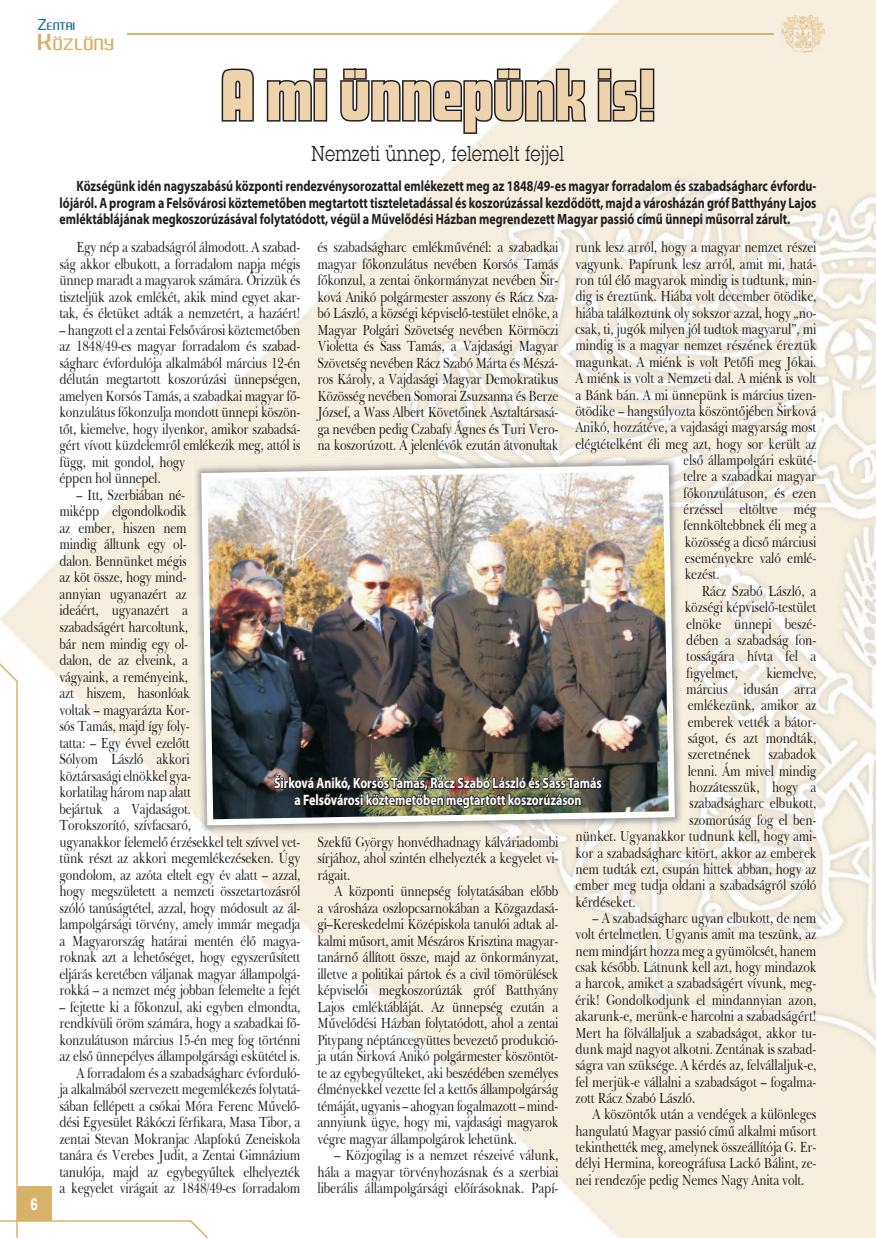
<style>
.page{position:relative;width:876px;height:1238px;background:#fff}
.page>*{position:absolute;margin:0;border:0;box-sizing:border-box;transform-origin:0 0}
.t1{font:75px "Futura Dis PEE";letter-spacing:.02em;color:#edd4ac;scale:.9 1}
.t2{font:21px "Lubalin Graph";letter-spacing:.02em;color:#231f20;scale:.8 1}
.t3{font:700 16.5px "Arial";color:#fff;scale:.8 1}
.t4{font:600 15.75px "Aldo";letter-spacing:-.03em;color:#d9b26a;scale:1.6 1}
.t5{font:15px/16.5px "Baskerville BT";letter-spacing:-.02em;color:#231f20;text-align:justify;scale:.8 1}
.t6{font:700 15px/16.5px "Myriad Pro";color:#231f20;text-align:justify;scale:.8 1}
.t7{font:700 15px/16.5px "Myriad Pro";color:#fff;text-align:center;scale:.8 1}
.t8{font:600 10.5px "Aldo";letter-spacing:-.03em;color:#236f99;scale:1.6 1}
.s1{font-size:15px}
.s2{font-size:22.5px}
</style>
<div class="page">
<img style="left:0;top:0;width:876px;height:1237px">
<svg style="left:220px;top:66px;width:35px;height:57px"></svg>
<svg style="left:265px;top:67px;width:64px;height:56px"></svg>
<svg style="left:339px;top:67px;width:249px;height:68px"></svg>
<svg style="left:596px;top:67px;width:60px;height:56px;background:#a59f96"></svg>
<img style="left:193px;top:456px;width:491px;height:378px">
<svg style="left:684px;top:487px;width:1px;height:13px"></svg>
<svg style="left:684px;top:519px;width:1px;height:15px"></svg>
<img style="left:603px;top:830px;width:81px;height:4px">
<img style="left:201px;top:465px;width:474px;height:360px">
<img style="left:273px;top:764px;width:330px;height:70px">
<svg style="left:0;top:640px;width:232px;height:597px"></svg>
<hr style="left:128px;top:33px;width:646px;height:1px;background:#d9b26a">
<img style="left:781px;top:15px;width:44px;height:38px">
<p class="t8" style="left:38px;top:20px;width:25px"><span class="s1">Z</span>ENTAI</p>
<p class="t4" style="left:38px;top:35px;width:50px"><span class="s2">K</span>ÖZLÖNY</p>
<p class="t3" style="left:30px;top:1193px;width:11px">6</p>
<h1 class="t1" style="left:222px;top:58px;width:482px">A mi ünnepünk is!</h1>
<h2 class="t2" style="left:312px;top:140px;width:317px">Nemzeti ünnep, felemelt fejjel</h2>
<p class="t6" style="left:60px;top:177px;width:948px;text-indent:17px">Községünk idén nagyszabású központi rendezvénysorozattal emlékezett meg az 1848/49-es magyar forradalom és szabadságharc évfordu&shy;lójáról. A program a Felsővárosi köztemetőben megtartott tiszteletadással és koszorúzással kezdődött, majd a városházán gróf Batthyány Lajos emléktáblájának megkoszorúzásával folytatódott, végül a Művelődési Házban megrendezett Magyar passió című ünnepi műsorral zárult.</p>
<p class="t5" style="left:60px;top:238px;width:303px;text-indent:17px">Egy nép a szabadságról álmodott. A szabad&shy;ság akkor elbukott, a forradalom napja mégis ünnep maradt a magyarok számára. Őrizzük és tiszteljük azok emlékét, akik mind egyet akar&shy;tak, és életüket adták a nemzetért, a hazáért!</p>
<p class="t5" style="left:60px;top:321px;width:303px;text-align:left">– hangzott el a zentai Felsővárosi köztemetőben az 1848/49-es magyar forradalom és szabad&shy;ságharc évfordulója alkalmából március 12-én délután megtartott koszorúzási ünnepségen, amelyen Korsós Tamás, a szabadkai magyar fő&shy;konzulátus főkonzulja mondott ünnepi köszön&shy;tőt, kiemelve, hogy ilyenkor, amikor szabadsá&shy;gért vívott küzdelemről emlékezik meg, attól is függ, mit gondol, hogy<br>éppen hol ünnepel.</p>
<p class="t5" style="left:60px;top:486px;width:303px;text-align:left;text-indent:17px">– Itt, Szerbiában né-<br>miképp elgondolkodik<br>az ember, hiszen nem<br>mindig álltunk egy ol-<br>dalon. Bennünket mégis<br>az köt össze, hogy mind-<br>annyian ugyanazért az<br>ideáért, ugyanazért a<br>szabadságért harcoltunk,<br>bár nem mindig egy ol-<br>dalon, de az elveink, a<br>vágyaink, a reményeink,<br>azt hiszem, hasonlóak<br>voltak – magyarázta Kor-<br>sós Tamás, majd így foly-<br>tatta: – Egy évvel ezelőtt<br>Sólyom László akkori<br>köztársasági elnökkel gya-<br>korlatilag három nap alatt<br>bejártuk a Vajdaságot.<br>Torokszorító, szívfacsaró,<br>ugyanakkor felemelő érzésekkel telt szívvel vet&shy;tünk részt az akkori megemlékezéseken. Úgy gondolom, az azóta eltelt egy év alatt – azzal, hogy megszületett a nemzeti összetartozásról szóló tanúságtétel, azzal, hogy módosult az ál&shy;lampolgársági törvény, amely immár megadja a Magyarország határai mentén élő magya&shy;roknak azt a lehetőséget, hogy egyszerűsített eljárás keretében váljanak magyar állampolgá&shy;rokká – a nemzet még jobban felemelte a fejét</p>
<p class="t5" style="left:60px;top:997px;width:303px;text-align:right">– fejtette ki a főkonzul, aki egyben elmondta, rendkívüli öröm számára, hogy a szabadkai fő&shy;konzulátuson március 15-én meg fog történni az első ünnepélyes állampolgársági eskütétel is.<br>A forradalom és a szabadságharc évforduló-<br>ja alkalmából szervezett megemlékezés folytatá&shy;sában fellépett a csókai Móra Ferenc Művelő&shy;dési Egyesület Rákóczi férfikara, Masa Tibor, a zentai Stevan Mokranjac Alapfokú Zeneiskola tanára és Verebes Judit, a Zentai Gimnázium tanulója, majd az egybegyűltek elhelyezték a kegyelet virágait az 1848/49-es forradalom</p>
<p class="t5" style="left:317px;top:238px;width:303px">és szabadságharc emlékművénél: a szabadkai magyar főkonzulátus nevében Korsós Tamás főkonzul, a zentai önkormányzat nevében Šir&shy;ková Anikó polgármester asszony és Rácz Sza&shy;bó László, a községi képviselő-testület elnöke, a Magyar Polgári Szövetség nevében Körmöczi Violetta és Sass Tamás, a Vajdasági Magyar Szövetség nevében Rácz Szabó Márta és Mészá&shy;ros Károly, a Vajdasági Magyar Demokratikus Közösség nevében Somorai Zsuzsanna és Berze József, a Wass Albert Követőinek Asztaltársasá&shy;ga nevében pedig Czabafy Ágnes és Turi Vero&shy;na koszorúzott. A jelenlévők ezután átvonultak</p>
<p class="t5" style="left:575px;top:238px;width:303px">runk lesz arról, hogy a magyar nemzet részei</p>
<p class="t5" style="left:575px;top:255px;width:303px">vagyunk. Papírunk lesz arról, amit mi, hatá-</p>
<p class="t5" style="left:575px;top:271px;width:303px">ron túl élő magyarok mindig is tudtunk, min-</p>
<p class="t5" style="left:575px;top:287px;width:303px">dig is éreztünk. Hiába volt december ötödike,</p>
<p class="t5" style="left:575px;top:304px;width:303px">hiába találkoztunk oly sokszor azzal, hogy „no-</p>
<p class="t5" style="left:575px;top:320px;width:303px">csak, ti, jugók milyen jól tudtok magyarul”, mi</p>
<p class="t5" style="left:575px;top:336px;width:303px">mindig is a magyar nemzet részének éreztük</p>
<p class="t5" style="left:575px;top:353px;width:303px">magunkat. A miénk is volt Petőfi meg Jókai.</p>
<p class="t5" style="left:575px;top:369px;width:303px">A miénk is volt a Nemzeti dal. A miénk is volt</p>
<p class="t5" style="left:575px;top:386px;width:303px">a Bánk bán. A mi ünnepünk is március tizen-</p>
<p class="t5" style="left:575px;top:402px;width:303px">ötödike – hangsúlyozta köszöntőjében Širková</p>
<p class="t5" style="left:575px;top:418px;width:303px">Anikó, hozzátéve, a vajdasági magyarság most</p>
<p class="t5" style="left:575px;top:435px;width:303px">elégtételként éli meg azt, hogy sor került az</p>
<p class="t5" style="left:683px;top:451px;width:168px">első állampolgári esküté-</p>
<p class="t5" style="left:683px;top:467px;width:168px">telre a szabadkai magyar</p>
<p class="t5" style="left:683px;top:484px;width:168px">főkonzulátuson, és ezen</p>
<p class="t5" style="left:683px;top:500px;width:168px">érzéssel eltöltve még</p>
<p class="t5" style="left:683px;top:516px;width:168px">fennköltebbnek éli meg a</p>
<p class="t5" style="left:685px;top:533px;width:166px">közösség a dicső márciusi</p>
<p class="t5" style="left:685px;top:549px;width:166px">eseményekre való emlé-</p>
<p class="t5" style="left:685px;top:565px;width:45px">kezést.</p>
<p class="t5" style="left:702px;top:582px;width:145px">Rácz Szabó László, a</p>
<p class="t5" style="left:685px;top:598px;width:166px">községi képviselő-testület</p>
<p class="t5" style="left:686px;top:614px;width:164px">elnöke ünnepi beszé-</p>
<p class="t5" style="left:686px;top:631px;width:164px">dében a szabadság fon-</p>
<p class="t5" style="left:686px;top:647px;width:164px">tosságára hívta fel a</p>
<p class="t5" style="left:686px;top:663px;width:66px">figyelmet,</p>
<p class="t5" style="left:766px;top:663px;width:64px">kiemelve,</p>
<p class="t5" style="left:686px;top:680px;width:164px">március idusán arra</p>
<p class="t5" style="left:688px;top:696px;width:162px">emlékezünk, amikor az</p>
<p class="t5" style="left:688px;top:713px;width:162px">emberek vették a bátor-</p>
<p class="t5" style="left:688px;top:729px;width:162px">ságot, és azt mondták,</p>
<p class="t5" style="left:688px;top:745px;width:162px">szeretnének szabadok</p>
<p class="t5" style="left:688px;top:762px;width:162px">lenni. Ám mivel mindig</p>
<p class="t5" style="left:689px;top:778px;width:161px">hozzátesszük, hogy a</p>
<p class="t5" style="left:689px;top:794px;width:161px">szabadságharc elbukott,</p>
<p class="t5" style="left:689px;top:811px;width:161px">szomorúság fog el ben-</p>
<p class="t5" style="left:575px;top:827px;width:303px">nünket. Ugyanakkor tudnunk kell, hogy ami-</p>
<p class="t5" style="left:575px;top:843px;width:303px">kor a szabadságharc kitört, akkor az emberek</p>
<p class="t5" style="left:575px;top:860px;width:303px">nem tudták ezt, csupán hittek abban, hogy az</p>
<p class="t5" style="left:575px;top:876px;width:303px">ember meg tudja oldani a szabadságról szóló</p>
<p class="t5" style="left:575px;top:892px;width:77px">kérdéseket.</p>
<p class="t5" style="left:575px;top:909px;width:303px;text-indent:17px">– A szabadságharc ugyan elbukott, de nem volt értelmetlen. Ugyanis amit ma teszünk, az nem mindjárt hozza meg a gyümölcsét, hanem csak később. Látnunk kell azt, hogy mindazok a harcok, amiket a szabadságért vívunk, meg&shy;érik! Gondolkodjunk el mindannyian azon, akarunk-e, merünk-e harcolni a szabadságért!<br>Mert ha fölvállaljuk a szabadságot, akkor tu&shy;dunk majd nagyot alkotni. Zentának is szabad&shy;ságra van szüksége. A kérdés az, felvállaljuk-e, fel merjük-e vállalni a szabadságot – fogalma&shy;zott Rácz Szabó László.</p>
<p class="t5" style="left:575px;top:1105px;width:303px;text-indent:17px">A köszöntők után a vendégek a különleges hangulatú Magyar passió című alkalmi műsort tekinthették meg, amelynek összeállítója G. Er&shy;délyi Hermina, koreográfusa Lackó Bálint, ze&shy;nei rendezője pedig Nemes Nagy Anita volt.</p>
<p class="t7" style="left:274px;top:774px;width:411px">Širková Anikó, Korsós Tamás, Rácz Szabó László és Sass Tamás a Felsővárosi köztemetőben megtartott koszorúzáson</p>
<p class="t5" style="left:317px;top:832px;width:303px">Szekfű György honvédhadnagy kálváriadombi sírjához, ahol szintén elhelyezték a kegyelet vi&shy;rágait.</p>
<p class="t5" style="left:317px;top:882px;width:303px;text-indent:17px">A központi ünnepség folytatásában előbb a városháza oszlopcsarnokában a Közgazdasá&shy;gi–Kereskedelmi Középiskola tanulói adtak al&shy;kalmi műsort, amit Mészáros Krisztina magyar&shy;tanárnő állított össze, majd az önkormányzat, illetve a politikai pártok és a civil tömörülések képviselői megkoszorúzták gróf Batthyány Lajos emléktábláját. Az ünnepség ezután a Művelődési Házban folytatódott, ahol a zentai Pitypang néptáncegyüttes bevezető produkció&shy;ja után Širková Anikó polgármester köszöntöt&shy;te az egybegyűlteket, aki beszédében személyes élményekkel vezette fel a kettős állampolgárság témáját, ugyanis – ahogyan fogalmazott – mind&shy;annyiunk ügye, hogy mi, vajdasági magyarok végre magyar állampolgárok lehetünk.</p>
<p class="t5" style="left:317px;top:1146px;width:303px;text-indent:17px">– Közjogilag is a nemzet részeivé válunk, hála a magyar törvényhozásnak és a szerbiai liberális állampolgársági előírásoknak. Papí-</p>
</div>
